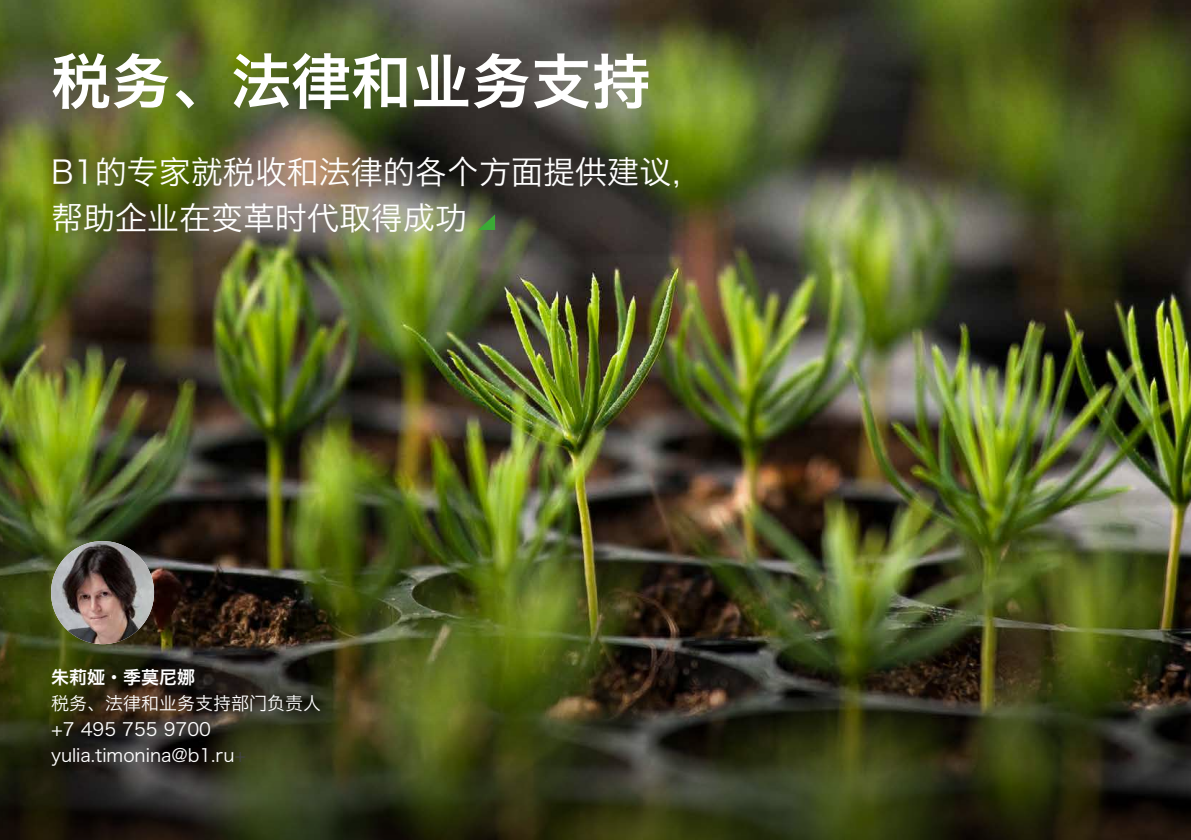
<style>
.page{position:relative;width:1191px;height:840px;background:#fff}
.page>*{position:absolute;margin:0;border:0;box-sizing:border-box;transform-origin:0 0}
.t1{font:60px "Hiragino Sans GB W6";color:#fff}
.t2{font:32px/46px "Hiragino Sans GB W3";color:#fff}
.t3{font:18px/26px "Hiragino Sans GB W3";color:#fff}
.t4{font:18px "Hiragino Sans GB W6";color:#fff}
.s1{color:#424343}
</style>
<div class="page">
<img style="left:0;top:0;width:1191px;height:319px">
<svg style="left:478px;top:214px;width:17px;height:16px"></svg>
<img style="left:0;top:319px;width:1191px;height:520px">
<img style="left:51px;top:540px;width:103px;height:103px;border-radius:51px">
<h1 class="t1" style="left:51px;top:42px;width:602px">税务、法律和业务支持</h1>
<h2 class="t2" style="left:51px;top:148px;width:653px">B1的专家就税收和法律的各个方面提供建议，帮助企业在变革时代取得成功</h2>
<p class="t4" style="left:51px;top:665px;width:146px">朱莉娅·季莫尼娜</p>
<p class="t3" style="left:51px;top:689px;width:271px">税务、法律和业务支持部门负责人+7 495 755 9700 yulia.timonina@b1.ru<span class="s1">+</span></p>
</div>
